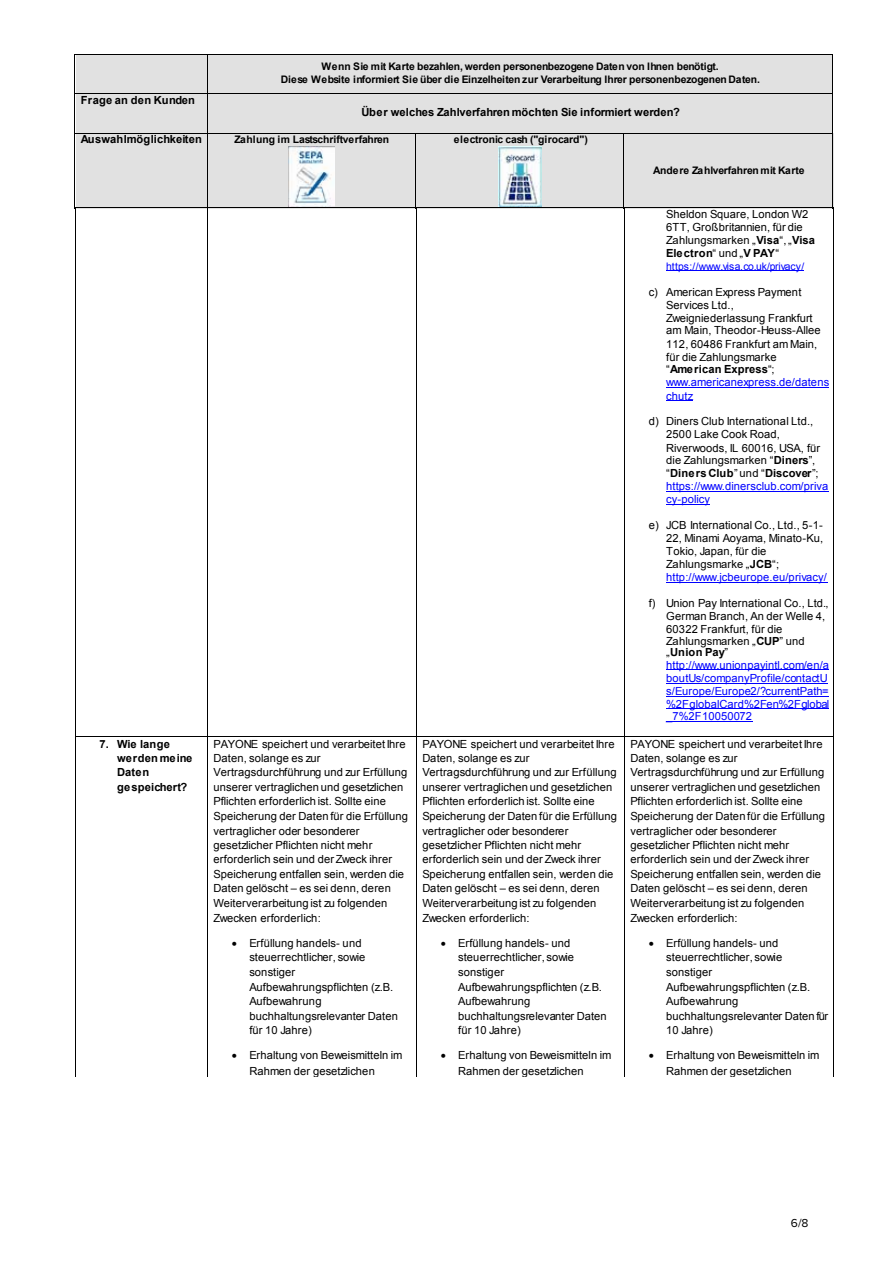
<style>
.page{position:relative;width:893px;height:1263px;background:#fff}
.page>*{position:absolute;margin:0;border:0;box-sizing:border-box;transform-origin:0 0}
.t1{font:12px "Proxima Nova";color:#000}
.t2{font:11.1px/14.5px "Arial";letter-spacing:.015em;color:#000}
.t3{font:11.1px/12.9px "Arial";letter-spacing:.015em;color:#00f}
.t4{font:700 11.1px/14.4px "Arial";letter-spacing:.015em;color:#000}
.t5{font:700 10.35px/13.5px "Arial";letter-spacing:-.015em;color:#000;text-align:center}
.t6{font:10.35px "Arial";letter-spacing:-.02em;color:#00f}
.s1{font-weight:700}
.s2{color:#00f}
.s3{color:#000}
.s4{font-weight:700;color:#000}
</style>
<div class="page">
<hr style="left:666px;top:669px;width:163px;height:1px;background:#00f">
<hr style="left:666px;top:683px;width:161px;height:1px;background:#00f">
<hr style="left:666px;top:696px;width:163px;height:1px;background:#00f">
<hr style="left:666px;top:708px;width:163px;height:1px;background:#00f">
<hr style="left:666px;top:721px;width:86px;height:1px;background:#00f">
<hr style="left:75px;top:647px;width:1px;height:89px;background:#000">
<hr style="left:207px;top:647px;width:1px;height:89px;background:#000">
<hr style="left:416px;top:647px;width:1px;height:89px;background:#000">
<hr style="left:624px;top:647px;width:1px;height:89px;background:#000">
<hr style="left:833px;top:647px;width:1px;height:89px;background:#000">
<hr style="left:76px;top:736px;width:131px;height:1px;background:#000">
<hr style="left:208px;top:736px;width:208px;height:1px;background:#000">
<hr style="left:417px;top:736px;width:207px;height:1px;background:#000">
<hr style="left:625px;top:736px;width:208px;height:1px;background:#000">
<hr style="left:75px;top:737px;width:1px;height:340px;background:#000">
<hr style="left:207px;top:737px;width:1px;height:340px;background:#000">
<hr style="left:416px;top:737px;width:1px;height:340px;background:#000">
<hr style="left:624px;top:737px;width:1px;height:340px;background:#000">
<hr style="left:833px;top:737px;width:1px;height:340px;background:#000">
<div style="left:76px;top:54px;width:131px;height:39px;background:#e1e1e1"></div>
<div style="left:208px;top:54px;width:625px;height:39px;background:#e1e1e1"></div>
<hr style="left:75px;top:54px;width:132px;height:1px;background:#000">
<hr style="left:207px;top:54px;width:625px;height:1px;background:#000">
<hr style="left:74px;top:55px;width:1px;height:38px;background:#000">
<hr style="left:207px;top:55px;width:1px;height:38px;background:#000">
<hr style="left:832px;top:55px;width:1px;height:38px;background:#000">
<div style="left:76px;top:94px;width:131px;height:39px;background:#e1e1e1"></div>
<div style="left:208px;top:94px;width:625px;height:39px;background:#e1e1e1"></div>
<hr style="left:75px;top:93px;width:132px;height:1px;background:#000">
<hr style="left:207px;top:93px;width:625px;height:1px;background:#000">
<hr style="left:74px;top:94px;width:1px;height:39px;background:#000">
<hr style="left:207px;top:94px;width:1px;height:39px;background:#000">
<hr style="left:832px;top:94px;width:1px;height:39px;background:#000">
<div style="left:76px;top:133px;width:131px;height:75px;background:#e1e1e1"></div>
<div style="left:208px;top:133px;width:208px;height:75px;background:#e1e1e1"></div>
<div style="left:416px;top:133px;width:208px;height:75px;background:#e1e1e1"></div>
<div style="left:625px;top:133px;width:208px;height:75px;background:#e1e1e1"></div>
<hr style="left:75px;top:133px;width:132px;height:1px;background:#000">
<hr style="left:207px;top:133px;width:209px;height:1px;background:#000">
<hr style="left:416px;top:133px;width:208px;height:1px;background:#000">
<hr style="left:624px;top:133px;width:208px;height:1px;background:#000">
<hr style="left:74px;top:134px;width:1px;height:74px;background:#000">
<hr style="left:207px;top:134px;width:1px;height:74px;background:#000">
<hr style="left:416px;top:134px;width:1px;height:74px;background:#000">
<hr style="left:624px;top:134px;width:1px;height:74px;background:#000">
<hr style="left:832px;top:134px;width:1px;height:74px;background:#000">
<img style="left:289px;top:146px;width:45px;height:60px">
<img style="left:498px;top:146px;width:44px;height:60px">
<hr style="left:666px;top:271px;width:138px;height:1px;background:#00f">
<hr style="left:666px;top:387px;width:163px;height:1px;background:#00f">
<hr style="left:666px;top:491px;width:163px;height:1px;background:#00f">
<hr style="left:666px;top:504px;width:44px;height:1px;background:#00f">
<hr style="left:666px;top:582px;width:161px;height:1px;background:#00f">
<hr style="left:76px;top:208px;width:131px;height:1px;background:#000">
<hr style="left:208px;top:208px;width:208px;height:1px;background:#000">
<hr style="left:417px;top:208px;width:207px;height:1px;background:#000">
<hr style="left:625px;top:208px;width:208px;height:1px;background:#000">
<hr style="left:75px;top:208px;width:1px;height:439px;background:#000">
<hr style="left:207px;top:208px;width:1px;height:439px;background:#000">
<hr style="left:416px;top:208px;width:1px;height:439px;background:#000">
<hr style="left:624px;top:208px;width:1px;height:439px;background:#000">
<hr style="left:833px;top:208px;width:1px;height:439px;background:#000">
<p class="t4" style="left:81px;top:94px;width:116px">Frage an den Kunden</p>
<p class="t5" style="left:281px;top:60px;width:481px">Wenn Sie mit Karte bezahlen, werden personenbezogene Daten von Ihnen benötigt.<br>Diese Website informiert Sie über die Einzelheiten zur Verarbeitung Ihrer personenbezogenen Daten.</p>
<p class="t4" style="left:361px;top:105px;width:320px">Über welches Zahlverfahren möchten Sie informiert werden?</p>
<p class="t4" style="left:81px;top:133px;width:123px">Auswahlmöglichkeiten</p>
<p class="t5" style="left:235px;top:132px;width:156px">Zahlung im Lastschriftverfahren</p>
<p class="t5" style="left:454px;top:132px;width:135px">electronic cash ("girocard")</p>
<p class="t5" style="left:653px;top:164px;width:153px">Andere Zahlverfahren mit Karte</p>
<p class="t4" style="left:117px;top:737px;width:77px;text-indent:-18px">7. Wie lange werden meine<br>Daten gespeichert?</p>
<p class="t2" style="left:213px;top:736px;width:196px">PAYONE speichert und verarbeitet Ihre Daten, solange es zur Vertragsdurchführung und zur Erfüllung unserer vertraglichen und gesetzlichen Pflichten erforderlich ist. Sollte eine Speicherung der Daten für die Erfüllung vertraglicher oder besonderer gesetzlicher Pflichten nicht mehr erforderlich sein und der Zweck ihrer Speicherung entfallen sein, werden die Daten gelöscht – es sei denn, deren Weiterverarbeitung ist zu folgenden Zwecken erforderlich:</p>
<p class="t2" style="left:249px;top:936px;width:150px;text-indent:-18px">• Erfüllung handels- und steuerrechtlicher, sowie sonstiger<br>Aufbewahrungspflichten (z.B.<br>Aufbewahrung buchhaltungsrelevanter Daten für 10 Jahre)</p>
<p class="t2" style="left:249px;top:1048px;width:155px;line-height:15.1px;text-indent:-18px">• Erhaltung von Beweismitteln im<br>Rahmen der gesetzlichen</p>
<p class="t2" style="left:422px;top:736px;width:196px">PAYONE speichert und verarbeitet Ihre Daten, solange es zur Vertragsdurchführung und zur Erfüllung unserer vertraglichen und gesetzlichen Pflichten erforderlich ist. Sollte eine Speicherung der Daten für die Erfüllung vertraglicher oder besonderer gesetzlicher Pflichten nicht mehr erforderlich sein und der Zweck ihrer Speicherung entfallen sein, werden die Daten gelöscht – es sei denn, deren Weiterverarbeitung ist zu folgenden Zwecken erforderlich:</p>
<p class="t2" style="left:458px;top:936px;width:150px;text-indent:-18px">• Erfüllung handels- und steuerrechtlicher, sowie sonstiger<br>Aufbewahrungspflichten (z.B.<br>Aufbewahrung buchhaltungsrelevanter Daten für 10 Jahre)</p>
<p class="t2" style="left:458px;top:1048px;width:155px;line-height:15.1px;text-indent:-18px">• Erhaltung von Beweismitteln im<br>Rahmen der gesetzlichen</p>
<p class="t2" style="left:666px;top:208px;width:150px;line-height:13px">Sheldon Square, London W2<br>6TT, Großbritannien, für die<br>Zahlungsmarken „<span class="s1">Visa</span>“, „<span class="s1">Visa<br>Electron</span>“ und „<span class="s1">V PAY</span>“</p>
<p class="t6" style="left:666px;top:259px;width:140px">https://www.visa.co.uk/privacy/</p>
<p class="t2" style="left:666px;top:286px;width:165px;line-height:12.9px;text-indent:-18px">c) American Express Payment<br>Services Ltd.,<br>Zweigniederlassung Frankfurt am Main, Theodor-Heuss-Allee<br>112, 60486 Frankfurt am Main, für die Zahlungsmarke “<span class="s1">American Express</span>“; <span class="s2">www.americanexpress.de/datens chutz</span></p>
<p class="t2" style="left:666px;top:415px;width:164px;line-height:13px;text-indent:-18px">d) Diners Club International Ltd.,<br>2500 Lake Cook Road,<br>Riverwoods, IL 60016, USA, für die Zahlungsmarken “<span class="s1">Diners</span>”, “<span class="s1">Diners Club</span>” und “<span class="s1">Discover</span>”; <span class="s2">https://www.dinersclub.com/priva cy-policy</span></p>
<p class="t2" style="left:666px;top:519px;width:162px;line-height:12.9px;text-indent:-18px">e) JCB International Co., Ltd., 5-1-<br>22, Minami Aoyama, Minato-Ku,<br>Tokio, Japan, für die<br>Zahlungsmarke „<span class="s1">JCB</span>“; <span class="s2">http://www.jcbeurope.eu/privacy/</span></p>
<p class="t2" style="left:666px;top:597px;width:164px;line-height:12.8px;text-indent:-18px">f) Union Pay International Co., Ltd.,<br>German Branch, An der Welle 4,<br>60322 Frankfurt, für die<br>Zahlungsmarken „<span class="s1">CUP</span>” und</p>
<p class="t2" style="left:630px;top:410px;width:195px">sicher mit Ihrer Karte bezahlen können.<br>Der Händler, bei dem Sie mit Karte bezahlen, a beitet daher mit einem Netzbetreiber und mit einem oder</p>
<p class="t3" style="left:666px;top:646px;width:165px"><span class="s3">„</span><span class="s4">Union Pay</span><span class="s3">” </span>http://www.unionpayintl.com/en/a boutUs/companyProfile/contactU s/Europe/Europe2/?currentPath= %2FglobalCard%2Fen%2Fglobal _7%2F10050072</p>
<p class="t2" style="left:630px;top:736px;width:196px">PAYONE speichert und verarbeitet Ihre Daten, solange es zur Vertragsdurchführung und zur Erfüllung unserer vertraglichen und gesetzlichen Pflichten erforderlich ist. Sollte eine Speicherung der Daten für die Erfüllung vertraglicher oder besonderer gesetzlicher Pflichten nicht mehr erforderlich sein und der Zweck ihrer Speicherung entfallen sein, werden die Daten gelöscht – es sei denn, deren Weiterverarbeitung ist zu folgenden Zwecken erforderlich:</p>
<p class="t2" style="left:666px;top:936px;width:163px;text-indent:-18px">• Erfüllung handels- und steuerrechtlicher, sowie sonstiger<br>Aufbewahrungspflichten (z.B.<br>Aufbewahrung buchhaltungsrelevanter Daten für<br>10 Jahre)</p>
<p class="t2" style="left:666px;top:1048px;width:155px;line-height:15.1px;text-indent:-18px">• Erhaltung von Beweismitteln im<br>Rahmen der gesetzlichen</p>
<p class="t1" style="left:791px;top:1216px;width:19px">6/8</p>
</div>
